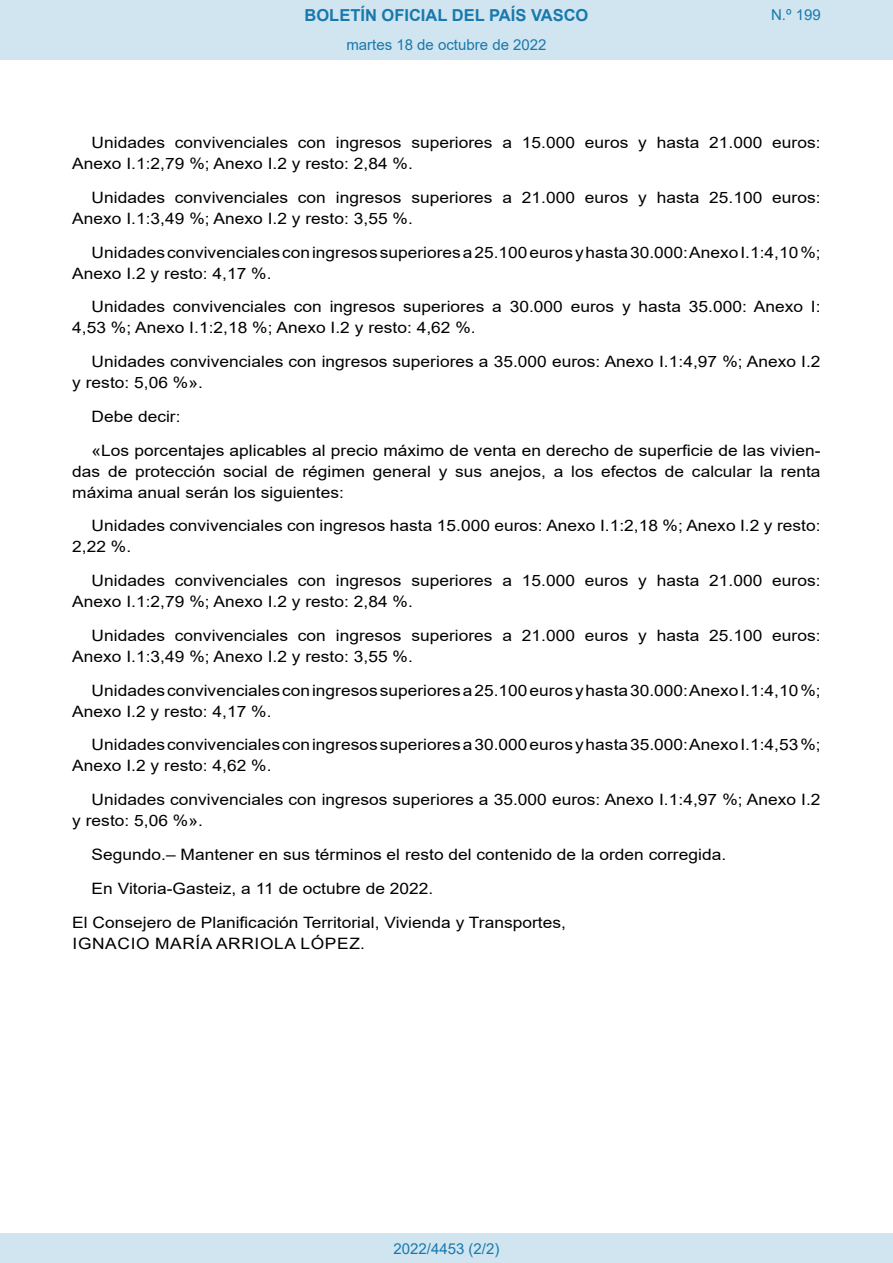
<style>
.page{position:relative;width:893px;height:1263px;background:#fff}
.page>*{position:absolute;margin:0;border:0;box-sizing:border-box;transform-origin:0 0}
.t1{font:700 16.5px "Arial";color:#1879ad}
.BOPVDetalle{font:15.6px/21px "Arial";color:#000;scale:1.11 1}
.BOPVFirmaPuesto{font:15.6px "Arial";color:#000;scale:1.11 1}
.BOPVFirmaLugFec{font:15.6px "Arial";color:#000;scale:1.11 1}
.BOPVFirmaNombre{font:15.6px "Arial";letter-spacing:.035em;color:#000;scale:1.11 1}
.Paginacion_Centro{font:15px "Arial";color:#1879ad}
</style>
<div class="page">
<div style="left:0;top:0;width:893px;height:60px;background:#d0e5f0"></div>
<div style="left:0;top:1233px;width:893px;height:30px;background:#d0e5f0"></div>
<p class="t1" style="left:305px;top:3px;width:285px">BOLETÍN OFICIAL DEL PAÍS VASCO</p>
<p class="Paginacion_Centro" style="left:346px;top:35px;width:202px">martes 18 de octubre de 2022</p>
<p class="Paginacion_Centro" style="left:771px;top:5px;width:51px">N.º 199</p>
<p class="BOPVDetalle" style="left:72px;top:132px;width:676px;text-indent:19px">Unidades convivenciales con ingresos superiores a 15.000 euros y hasta 21.000 euros:<br>Anexo I.1:2,79 %; Anexo I.2 y resto: 2,84 %.</p>
<p class="BOPVDetalle" style="left:72px;top:187px;width:676px;text-indent:19px">Unidades convivenciales con ingresos superiores a 21.000 euros y hasta 25.100 euros:<br>Anexo I.1:3,49 %; Anexo I.2 y resto: 3,55 %.</p>
<p class="BOPVDetalle" style="left:72px;top:242px;width:676px;text-indent:19px">Unidades convivenciales con ingresos superiores a 25.100 euros y hasta 30.000: Anexo I.1:4,10 %;<br>Anexo I.2 y resto: 4,17 %.</p>
<p class="BOPVDetalle" style="left:72px;top:296px;width:676px;text-indent:19px">Unidades convivenciales con ingresos superiores a 30.000 euros y hasta 35.000: Anexo I:<br>4,53 %; Anexo I.1:2,18 %; Anexo I.2 y resto: 4,62 %.</p>
<p class="BOPVDetalle" style="left:72px;top:351px;width:676px;text-indent:19px">Unidades convivenciales con ingresos superiores a 35.000 euros: Anexo I.1:4,97 %; Anexo I.2 y resto: 5,06 %».</p>
<p class="BOPVDetalle" style="left:92px;top:406px;width:82px">Debe decir:</p>
<p class="BOPVDetalle" style="left:72px;top:440px;width:676px;text-align:justify;text-indent:19px">«Los porcentajes aplicables al precio máximo de venta en derecho de superficie de las vivien&shy;das de protección social de régimen general y sus anejos, a los efectos de calcular la renta máxima anual serán los siguientes:</p>
<p class="BOPVDetalle" style="left:72px;top:515px;width:676px;text-indent:19px">Unidades convivenciales con ingresos hasta 15.000 euros: Anexo I.1:2,18 %; Anexo I.2 y resto:<br>2,22 %.</p>
<p class="BOPVDetalle" style="left:72px;top:570px;width:676px;text-indent:19px">Unidades convivenciales con ingresos superiores a 15.000 euros y hasta 21.000 euros:<br>Anexo I.1:2,79 %; Anexo I.2 y resto: 2,84 %.</p>
<p class="BOPVDetalle" style="left:72px;top:625px;width:676px;text-indent:19px">Unidades convivenciales con ingresos superiores a 21.000 euros y hasta 25.100 euros:<br>Anexo I.1:3,49 %; Anexo I.2 y resto: 3,55 %.</p>
<p class="BOPVDetalle" style="left:72px;top:680px;width:676px;text-indent:19px">Unidades convivenciales con ingresos superiores a 25.100 euros y hasta 30.000: Anexo I.1:4,10 %;<br>Anexo I.2 y resto: 4,17 %.</p>
<p class="BOPVDetalle" style="left:72px;top:734px;width:676px;text-indent:19px">Unidades convivenciales con ingresos superiores a 30.000 euros y hasta 35.000: Anexo I.1:4,53 %;<br>Anexo I.2 y resto: 4,62 %.</p>
<p class="BOPVDetalle" style="left:72px;top:789px;width:676px;text-indent:19px">Unidades convivenciales con ingresos superiores a 35.000 euros: Anexo I.1:4,97 %; Anexo I.2 y resto: 5,06 %».</p>
<p class="BOPVDetalle" style="left:92px;top:844px;width:573px">Segundo.– Mantener en sus términos el resto del contenido de la orden corregida.</p>
<p class="BOPVFirmaLugFec" style="left:92px;top:877px;width:309px">En Vitoria-Gasteiz, a 11 de octubre de 2022.</p>
<p class="BOPVFirmaPuesto" style="left:72px;top:911px;width:446px">El Consejero de Planificación Territorial, Vivienda y Transportes,</p>
<p class="BOPVFirmaNombre" style="left:73px;top:932px;width:265px">IGNACIO MARÍA ARRIOLA LÓPEZ.</p>
<p class="Paginacion_Centro" style="left:393px;top:1238px;width:107px">2022/4453 (2/2)</p>
</div>
